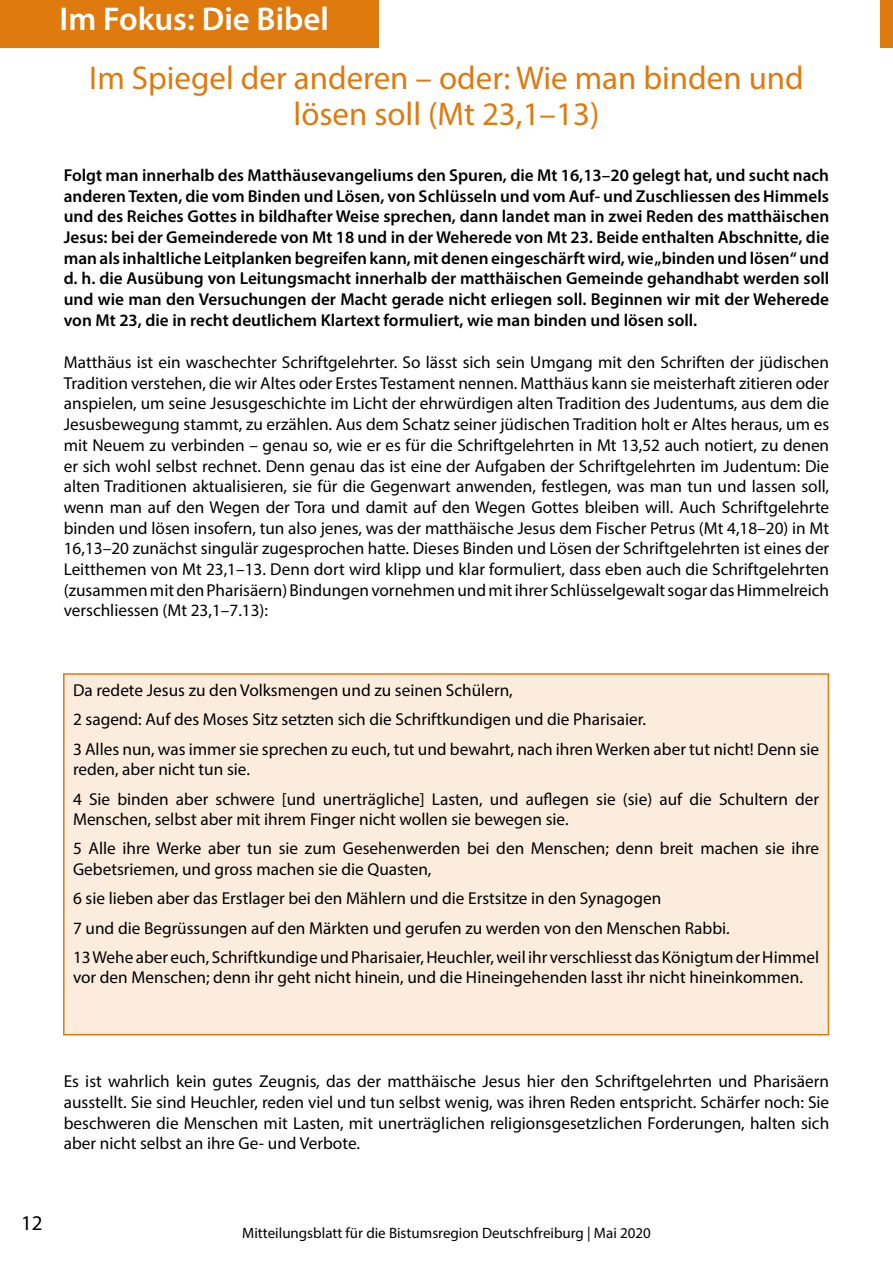
<style>
.page{position:relative;width:893px;height:1263px;background:#fff}
.page>*{position:absolute;margin:0;border:0;box-sizing:border-box;transform-origin:0 0}
.t1{font:33px/36px "Myriad Pro";color:#df7a0e;text-align:center}
.t2{font:600 33px "Myriad Pro";color:#fff}
.t3{font:21px "Myriad Pro";color:#000}
.t4{font:17.25px/20.7px "Myriad Pro";color:#000}
.t5{font:600 17.25px/20.7px "Myriad Pro";color:#000;text-align:justify}
.t6{font:15px "Myriad Pro";color:#000}
</style>
<div class="page">
<div style="left:0;top:0;width:378px;height:48px;background:#df7a0e"></div>
<div style="left:880px;top:0;width:13px;height:48px;background:#df7a0e"></div>
<div style="left:64px;top:674px;width:764px;height:361px;background:#fbecdd"></div>
<div style="left:63px;top:673px;width:766px;height:362px;border:2px solid #df7a0e"></div>
<h1 class="t2" style="left:60px;top:-2px;width:271px">Im Fokus: Die Bibel</h1>
<h1 class="t1" style="left:89px;top:59px;width:716px">Im Spiegel der anderen – oder: Wie man binden und lösen soll (Mt 23,1–13)</h1>
<p class="t5" style="left:64px;top:164px;width:767px">Folgt man innerhalb des Matthäusevangeliums den Spuren, die Mt 16,13–20 gelegt hat, und sucht nach anderen Texten, die vom Binden und Lösen, von Schlüsseln und vom Auf- und Zuschliessen des Himmels und des Reiches Gottes in bildhafter Weise sprechen, dann landet man in zwei Reden des matthäischen Jesus: bei der Gemeinderede von Mt 18 und in der Weherede von Mt 23. Beide enthalten Abschnitte, die man als inhaltliche Leitplanken begreifen kann, mit denen eingeschärft wird, wie „binden und lösen“ und d. h. die Ausübung von Leitungsmacht innerhalb der matthäischen Gemeinde gehandhabt werden soll und wie man den Versuchungen der Macht gerade nicht erliegen soll. Beginnen wir mit der Weherede von Mt 23, die in recht deutlichem Klartext formuliert, wie man binden und lösen soll.</p>
<p class="t4" style="left:64px;top:352px;width:767px;text-align:justify">Matthäus ist ein waschechter Schriftgelehrter. So lässt sich sein Umgang mit den Schriften der jüdischen Tradition verstehen, die wir Altes oder Erstes Testament nennen. Matthäus kann sie meisterhaft zitieren oder anspielen, um seine Jesusgeschichte im Licht der ehrwürdigen alten Tradition des Judentums, aus dem die Jesusbewegung stammt, zu erzählen. Aus dem Schatz seiner jüdischen Tradition holt er Altes heraus, um es mit Neuem zu verbinden – genau so, wie er es für die Schriftgelehrten in Mt 13,52 auch notiert, zu denen er sich wohl selbst rechnet. Denn genau das ist eine der Aufgaben der Schriftgelehrten im Judentum: Die alten Traditionen aktualisieren, sie für die Gegenwart anwenden, festlegen, was man tun und lassen soll, wenn man auf den Wegen der Tora und damit auf den Wegen Gottes bleiben will. Auch Schriftgelehrte binden und lösen insofern, tun also jenes, was der matthäische Jesus dem Fischer Petrus (Mt 4,18–20) in Mt 16,13–20 zunächst singulär zugesprochen hatte. Dieses Binden und Lösen der Schriftgelehrten ist eines der Leitthemen von Mt 23,1–13. Denn dort wird klipp und klar formuliert, dass eben auch die Schriftgelehrten (zusammen mit den Pharisäern) Bindungen vornehmen und mit ihrer Schlüsselgewalt sogar das Himmelreich verschliessen (Mt 23,1–7.13):</p>
<p class="t4" style="left:73px;top:675px;width:748px;line-height:29.2px">Da redete Jesus zu den Volksmengen und zu seinen Schülern,<br>2 sagend: Auf des Moses Sitz setzten sich die Schriftkundigen und die Pharisaier.<br>3 Alles nun, was immer sie sprechen zu euch, tut und bewahrt, nach ihren Werken aber tut nicht! Denn sie</p>
<p class="t4" style="left:73px;top:755px;width:748px;line-height:29.2px">reden, aber nicht tun sie.<br>4 Sie binden aber schwere [und unerträgliche] Lasten, und auflegen sie (sie) auf die Schultern der</p>
<p class="t4" style="left:73px;top:804px;width:748px;line-height:29.2px">Menschen, selbst aber mit ihrem Finger nicht wollen sie bewegen sie.<br>5 Alle ihre Werke aber tun sie zum Gesehenwerden bei den Menschen; denn breit machen sie ihre</p>
<p class="t4" style="left:73px;top:854px;width:748px;line-height:29.2px">Gebetsriemen, und gross machen sie die Quasten,<br>6 sie lieben aber das Erstlager bei den Mählern und die Erstsitze in den Synagogen<br>7 und die Begrüssungen auf den Märkten und gerufen zu werden von den Menschen Rabbi.<br>13 Wehe aber euch, Schriftkundige und Pharisaier, Heuchler, weil ihr verschliesst das Königtum der Himmel</p>
<p class="t4" style="left:73px;top:967px;width:731px">vor den Menschen; denn ihr geht nicht hinein, und die Hineingehenden lasst ihr nicht hineinkommen.</p>
<p class="t4" style="left:64px;top:1071px;width:767px;text-align:justify">Es ist wahrlich kein gutes Zeugnis, das der matthäische Jesus hier den Schriftgelehrten und Pharisäern ausstellt. Sie sind Heuchler, reden viel und tun selbst wenig, was ihren Reden entspricht. Schärfer noch: Sie beschweren die Menschen mit Lasten, mit unerträglichen religionsgesetzlichen Forderungen, halten sich aber nicht selbst an ihre Ge- und Verbote.</p>
<p class="t3" style="left:21px;top:1210px;width:23px">12</p>
<p class="t6" style="left:242px;top:1224px;width:410px">Mitteilungsblatt für die Bistumsregion Deutschfreiburg | Mai 2020</p>
</div>
